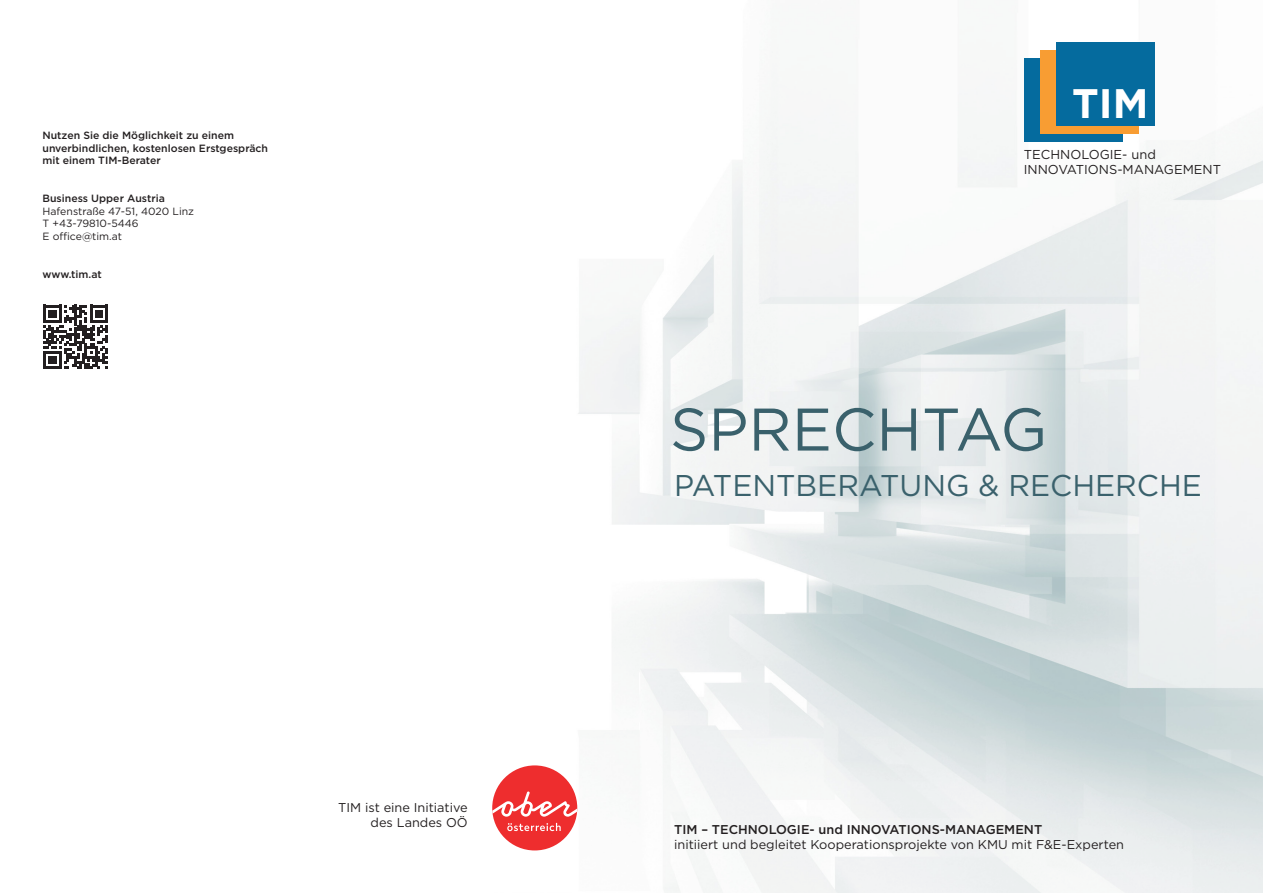
<style>
.page{position:relative;width:1263px;height:893px;background:#fff}
.page>*{position:absolute;margin:0;border:0;box-sizing:border-box;transform-origin:0 0}
.t1{font:60px "Gotham";color:#3a616c}
.t2{font:700 41.25px "Gotham";color:#fff}
.t3{font:30px "Gotham";color:#3a616c}
.t4{font:12.9px "Gotham";color:#231f20}
.t5{font:12.75px/15.3px "Gotham";color:#231f20;text-align:right}
.t6{font:500 12.75px "Gotham";color:#231f20}
.t7{font:500 10.5px "Gotham";color:#231f20}
.t8{font:10.5px "Gotham";color:#231f20}
</style>
<div class="page">
<img style="left:495px;top:42px;width:768px;height:851px">
<div style="left:1024px;top:58px;width:98px;height:83px;background:#056b9e"></div>
<div style="left:1040px;top:50px;width:98px;height:84px;background:#f89d33"></div>
<div style="left:1057px;top:43px;width:98px;height:83px;background:#056b9e"></div>
<svg style="left:43px;top:305px;width:65px;height:64px"></svg>
<div style="left:492px;top:765px;width:85px;height:85px;background:#ee2d2e;border-radius:50%"></div>
<svg style="left:492px;top:791px;width:85px;height:40px"></svg>
<p class="t7" style="left:43px;top:128px;width:193px">Nutzen Sie die Möglichkeit zu einem</p>
<p class="t7" style="left:43px;top:141px;width:227px">unverbindlichen, kostenlosen Erstgespräch</p>
<p class="t7" style="left:43px;top:154px;width:120px">mit einem TIM-Berater</p>
<p class="t7" style="left:43px;top:191px;width:124px">Business Upper Austria</p>
<p class="t8" style="left:43px;top:204px;width:153px">Hafenstraße 47-51, 4020 Linz</p>
<p class="t8" style="left:43px;top:217px;width:98px">T +43-79810-5446</p>
<p class="t8" style="left:43px;top:229px;width:81px">E office@tim.at</p>
<p class="t7" style="left:43px;top:267px;width:61px">www.tim.at</p>
<p class="t5" style="left:338px;top:799px;width:131px">TIM ist eine Initiative des Landes OÖ</p>
<p class="t2" style="left:1072px;top:76px;width:78px">TIM</p>
<p class="t4" style="left:1024px;top:146px;width:134px">TECHNOLOGIE- und</p>
<p class="t4" style="left:1024px;top:161px;width:199px">INNOVATIONS-MANAGEMENT</p>
<p class="t1" style="left:670px;top:391px;width:379px">SPRECHTAG</p>
<p class="t3" style="left:674px;top:466px;width:529px">PATENTBERATUNG &amp; RECHERCHE</p>
<p class="t6" style="left:674px;top:821px;width:370px">TIM – TECHNOLOGIE- und INNOVATIONS-MANAGEMENT</p>
<p class="t5" style="left:674px;top:837px;width:451px">initiiert und begleitet Kooperationsprojekte von KMU mit F&amp;E-Experten</p>
</div>
